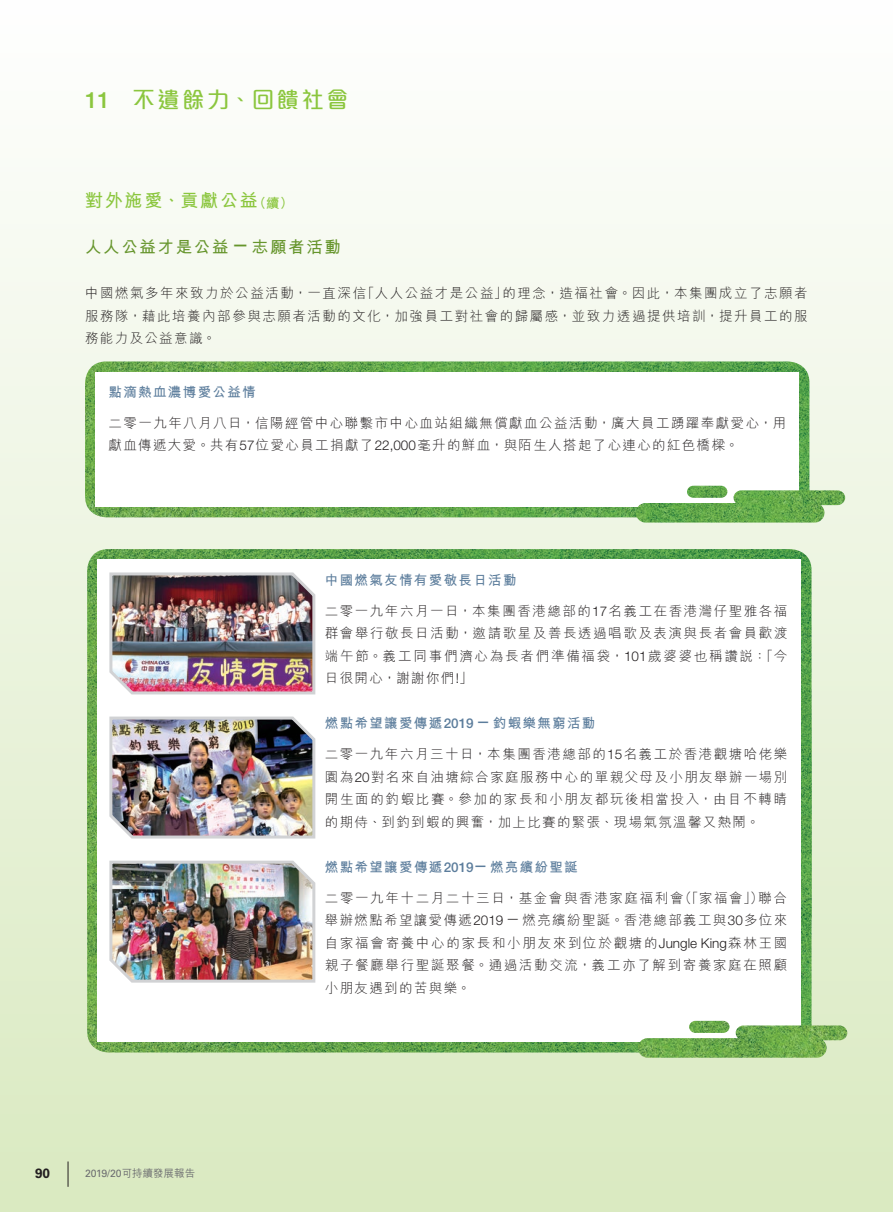
<style>
.page{position:relative;width:893px;height:1212px;background:#fff}
.page>*{position:absolute;margin:0;border:0;box-sizing:border-box;transform-origin:0 0}
.t1{font:500 22.5px "M Elle HK";letter-spacing:.1em;color:#8bc63e}
.t2{font:700 18px "M Hei HK";letter-spacing:.1em;color:#8bc63e}
.t3{font:700 16.5px "M Hei HK";letter-spacing:.1em;color:#66952c}
.t4{font:300 13.5px/22.5px "M Hei HK";letter-spacing:.11em;color:#231f20;text-align:justify}
.t5{font:700 13.5px "M Hei HK";letter-spacing:.1em;color:#5c7d9c}
.t6{font:700 13.5px "Univers LT Std";color:#231f20}
.t7{font:10.5px "Univers LT Std";letter-spacing:-.025em;color:#6c6d70}
.s1{font-family:"Helvetica Neue LT Std"}
.s2{font-size:13.5px}
.s3{font-family:"M Hei HK";font-weight:500}
.s4{font-family:"Helvetica Neue LT Std";font-weight:500}
</style>
<div class="page">
<div style="left:0;top:0;width:893px;height:1212px;background:linear-gradient(to bottom,#fefefe,#d9e9c0)"></div>
<svg style="left:68px;top:1161px;width:1px;height:26px"></svg>
<img style="left:85px;top:361px;width:724px;height:156px">
<img style="left:87px;top:549px;width:724px;height:127px">
<img style="left:87px;top:676px;width:724px;height:376px">
<div style="left:96px;top:372px;width:703px;height:135px;background:#fff"></div>
<div style="left:98px;top:560px;width:703px;height:482px;background:#fff"></div>
<img style="left:636px;top:486px;width:209px;height:36px">
<img style="left:638px;top:1021px;width:209px;height:37px">
<img style="left:109px;top:572px;width:207px;height:123px">
<img style="left:109px;top:716px;width:207px;height:123px">
<img style="left:109px;top:860px;width:207px;height:123px">
<h1 class="t1" style="left:85px;top:88px;width:265px"><span class="s1">11</span> 不遺餘力、回饋社會</h1>
<h2 class="t2" style="left:85px;top:188px;width:210px">對外施愛、貢獻公益<span class="s2">（續）</span></h2>
<p class="t3" style="left:85px;top:235px;width:258px">人人公益才是公益<sup>—</sup>志願者活動</p>
<p class="t4" style="left:85px;top:282px;width:724px">中國燃氣多年來致力於公益活動，一直深信「人人公益才是公益」的理念，造福社會。因此，本集團成立了志願者服務隊，藉此培養內部參與志願者活動的文化，加強員工對社會的歸屬感，並致力透過提供培訓，提升員工的服務能力及公益意識。</p>
<p class="t5" style="left:109px;top:382px;width:149px">點滴熱血濃博愛公益情</p>
<p class="t4" style="left:109px;top:411px;width:679px">二零一九年八月八日，信陽經管中心聯繫市中心血站組織無償獻血公益活動，廣大員工踴躍奉獻愛心，用獻血傳遞大愛。共有<span class="s1">57</span>位愛心員工捐獻了<span class="s1">22,000</span>毫升的鮮血，與陌生人搭起了心連心的紅色橋樑。</p>
<p class="t6" style="left:35px;top:1165px;width:17px">90</p>
<p class="t7" style="left:85px;top:1167px;width:112px">2019/20<span class="s3">可持續發展報告</span></p>
<p class="t5" style="left:325px;top:570px;width:193px">中國燃氣友情有愛敬長日活動</p>
<p class="t4" style="left:325px;top:599px;width:464px">二零一九年六月一日，本集團香港總部的<span class="s1">17</span>名義工在香港灣仔聖雅各福群會舉行敬長日活動，邀請歌星及善長透過唱歌及表演與長者會員歡渡端午節。義工同事們濟心為長者們準備福袋，<span class="s1">101</span>歲婆婆也稱讚說：「今日很開心，謝謝你們<span class="s1">!</span>」</p>
<p class="t5" style="left:325px;top:713px;width:272px">燃點希望讓愛傳遞<span class="s4">2019 —</span>釣蝦樂無窮活動</p>
<p class="t4" style="left:325px;top:743px;width:464px">二零一九年六月三十日，本集團香港總部的<span class="s1">15</span>名義工於香港觀塘哈佬樂園為<span class="s1">20</span>對名來自油塘綜合家庭服務中心的單親父母及小朋友舉辦一場別開生面的釣蝦比賽。參加的家長和小朋友都玩後相當投入，由目不轉睛的期侍、到釣到蝦的興奮，加上比賽的緊張、現場氣氛溫馨又熱鬧。</p>
<p class="t5" style="left:325px;top:857px;width:254px">燃點希望讓愛傳遞<span class="s4">2019</span><sup>—</sup>燃亮繽紛聖誕</p>
<p class="t4" style="left:325px;top:886px;width:464px">二零一九年十二月二十三日，基金會與香港家庭福利會（「家福會」）聯合舉辦燃點希望讓愛傳遞<span class="s1">2019 </span><sup>—</sup> 燃亮繽紛聖誕。香港總部義工與<span class="s1">30</span>多位來自家福會寄養中心的家長和小朋友來到位於觀塘的<span class="s1">Jungle King</span>森林王國親子餐廳舉行聖誕聚餐。通過活動交流，義工亦了解到寄養家庭在照顧小朋友遇到的苦與樂。</p>
</div>
